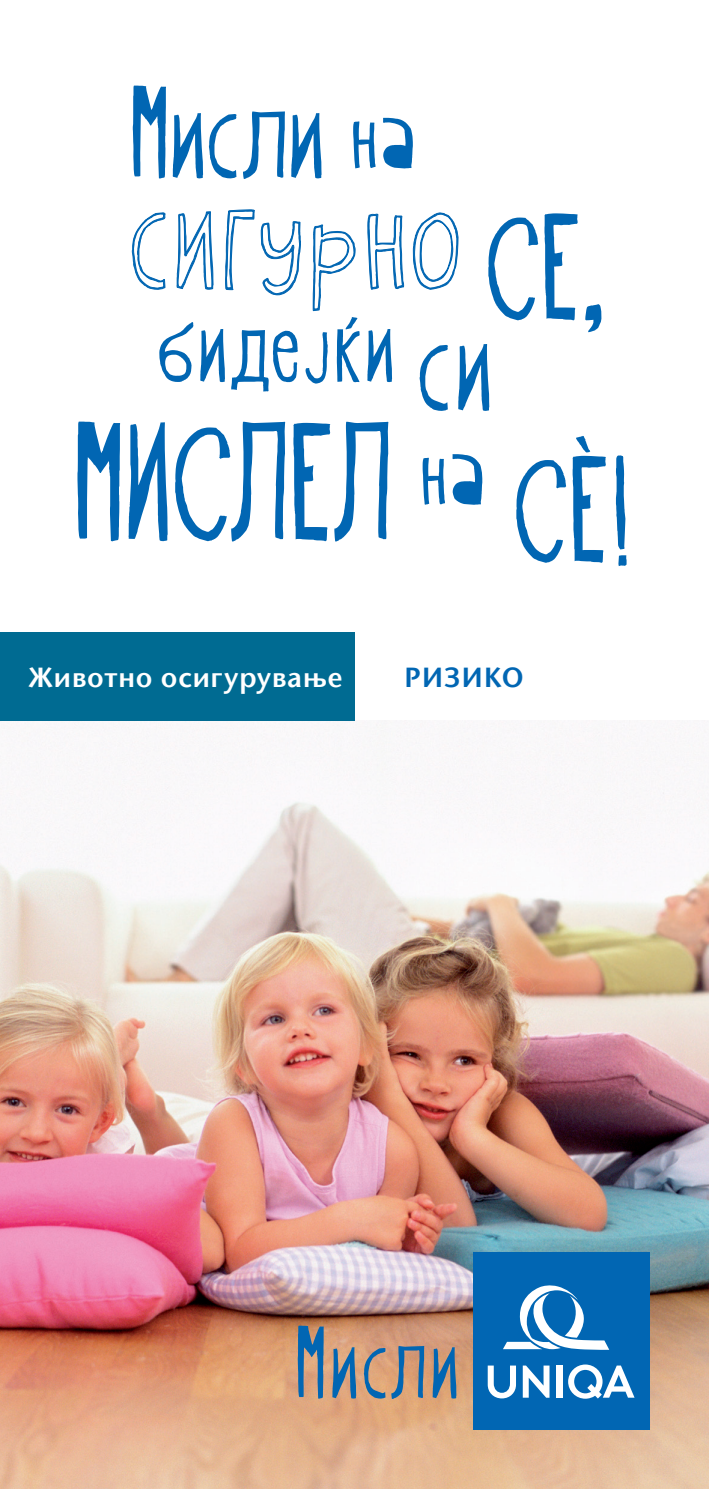
<style>
.page{position:relative;width:709px;height:1489px;background:#fff}
.page>*{position:absolute;margin:0;border:0;box-sizing:border-box;transform-origin:0 0}
.t1{font:183.5px "Oyster Stencil Cyrillic";color:#0166b3}
.t2{font:169px "Oyster Outline Cyrillic";letter-spacing:.03em;color:#0166b3}
.t3{font:166px "Oyster Stencil Cyrillic";color:#0166b3}
.t4{font:146px "Oyster Cyrillic";color:#0166b3}
.t5{font:142.5px "Oyster Cyrillic";color:#0166b3}
.t6{font:116px "Oyster Cyrillic";letter-spacing:.03em;color:#0166b3}
.t7{font:105.75px "Oyster Stencil Cyrillic";color:#0166b3}
.t8{font:600 27.5px "Stone Sans ITC";letter-spacing:.02em;color:#fff}
.t9{font:600 27.5px "Stone Sans ITC";letter-spacing:.05em;color:#0166b3}
</style>
<div class="page">
<img style="left:0;top:720px;width:709px;height:768px">
<div style="left:473px;top:1252px;width:177px;height:177px;background:#0166b3"></div>
<svg style="left:487px;top:1365px;width:29px;height:33px"></svg>
<svg style="left:523px;top:1365px;width:26px;height:32px"></svg>
<div style="left:556px;top:1365px;width:7px;height:32px;background:#fff"></div>
<svg style="left:568px;top:1364px;width:66px;height:34px"></svg>
<svg style="left:503px;top:1285px;width:106px;height:64px"></svg>
<svg style="left:298px;top:1325px;width:26px;height:73px;background:#628099"></svg>
<svg style="left:332px;top:1347px;width:24px;height:51px"></svg>
<svg style="left:364px;top:1347px;width:21px;height:51px"></svg>
<svg style="left:391px;top:1345px;width:33px;height:53px;background:#908b89"></svg>
<svg style="left:432px;top:1347px;width:24px;height:51px"></svg>
<div style="left:0;top:632px;width:354px;height:88px;background:#006b92"></div>
<svg style="left:132px;top:212px;width:34px;height:78px"></svg>
<svg style="left:176px;top:211px;width:38px;height:79px"></svg>
<svg style="left:225px;top:209px;width:76px;height:87px"></svg>
<svg style="left:312px;top:224px;width:44px;height:87px"></svg>
<svg style="left:367px;top:213px;width:37px;height:77px"></svg>
<svg style="left:413px;top:212px;width:45px;height:78px"></svg>
<p class="t5" style="left:130px;top:63px;width:196px">Мисли</p>
<p class="t7" style="left:350px;top:83px;width:66px">на</p>
<p class="t2" style="left:129px;top:153px;width:334px">сигурно</p>
<p class="t3" style="left:485px;top:186px;width:122px">СЕ,</p>
<p class="t6" style="left:157px;top:288px;width:239px">бидејќи</p>
<p class="t4" style="left:417px;top:293px;width:77px">си</p>
<p class="t1" style="left:74px;top:393px;width:321px">МИСЛЕЛ</p>
<p class="t7" style="left:420px;top:419px;width:66px">на</p>
<p class="t3" style="left:513px;top:428px;width:117px">СÈ!</p>
<p class="t8" style="left:28px;top:659px;width:316px">Животно осигурување</p>
<p class="t9" style="left:404px;top:659px;width:121px">РИЗИКО</p>
</div>
